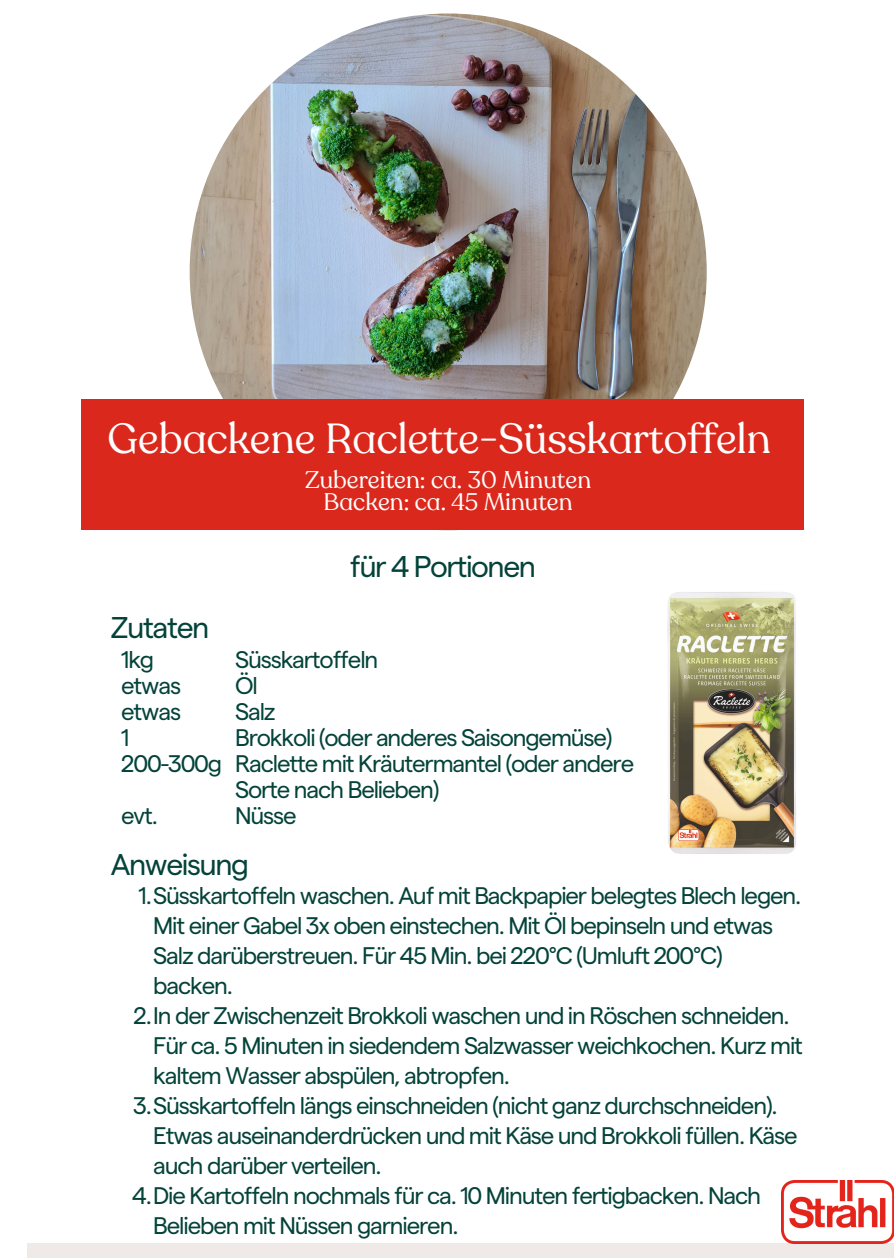
<style>
.page{position:relative;width:894px;height:1258px;background:#fff}
.page>*{position:absolute;margin:0;border:0;box-sizing:border-box;transform-origin:0 0}
.t1{font:42px "Recoleta Alt";color:#fff}
.t2{font:30px "Matter";letter-spacing:-.05em;color:#04433a}
.t3{font:24px/30px "Matter";letter-spacing:-.05em;color:#04433a}
.t4{font:24px "Recoleta Alt";color:#fff}
</style>
<div class="page">
<img style="left:667px;top:592px;width:129px;height:262px">
<div style="left:27px;top:1242px;width:866px;height:16px;background:#efeae7"></div>
<img style="left:189px;top:13px;width:517px;height:517px;border-radius:50%">
<div style="left:82px;top:399px;width:722px;height:131px;background:#da291c"></div>
<img style="left:781px;top:1180px;width:112px;height:63px">
<p class="t1" style="left:107px;top:411px;width:664px">Gebackene Raclette-Süsskartoffeln</p>
<p class="t4" style="left:305px;top:464px;width:287px">Zubereiten: ca. 30 Minuten</p>
<p class="t4" style="left:323px;top:486px;width:250px">Backen: ca. 45 Minuten</p>
<p class="t2" style="left:350px;top:550px;width:188px">für 4 Portionen</p>
<p class="t2" style="left:111px;top:611px;width:100px">Zutaten</p>
<h2 class="t3" style="left:121px;top:644px;width:35px">1kg</h2>
<p class="t3" style="left:121px;top:670px;width:61px">etwas</p>
<h2 class="t3" style="left:121px;top:696px;width:61px">etwas</h2>
<p class="t3" style="left:121px;top:722px;width:10px">1</p>
<p class="t3" style="left:121px;top:748px;width:102px">200-300g</p>
<p class="t3" style="left:121px;top:800px;width:38px">evt.</p>
<p class="t3" style="left:235px;top:644px;width:145px">Süsskartoffeln</p>
<p class="t3" style="left:235px;top:670px;width:24px">Öl</p>
<p class="t3" style="left:235px;top:696px;width:42px">Salz</p>
<p class="t3" style="left:235px;top:722px;width:378px">Brokkoli (oder anderes Saisongemüse)</p>
<p class="t3" style="left:235px;top:750px;width:400px;line-height:26.1px">Raclette mit Kräutermantel (oder andere<br>Sorte nach Belieben)</p>
<h2 class="t3" style="left:235px;top:800px;width:63px">Nüsse</h2>
<p class="t2" style="left:111px;top:848px;width:140px">Anweisung</p>
<p class="t3" style="left:153px;top:881px;width:649px;text-indent:-15px">1.Süsskartoffeln waschen. Auf mit Backpapier belegtes Blech legen.<br>Mit einer Gabel 3x oben einstechen. Mit Öl bepinseln und etwas Salz darüberstreuen. Für 45 Min. bei 220°C (Umluft 200°C) backen.</p>
<h1 class="t3" style="left:153px;top:1001px;width:651px;text-indent:-20px">2.In der Zwischenzeit Brokkoli waschen und in Röschen schneiden.<br>Für ca. 5 Minuten in siedendem Salzwasser weichkochen. Kurz mit kaltem Wasser abspülen, abtropfen.</h1>
<p class="t3" style="left:153px;top:1090px;width:645px;text-indent:-20px">3.Süsskartoffeln längs einschneiden (nicht ganz durchschneiden).<br>Etwas auseinanderdrücken und mit Käse und Brokkoli füllen. Käse auch darüber verteilen.</p>
<p class="t3" style="left:153px;top:1180px;width:609px;text-indent:-21px">4.Die Kartoffeln nochmals für ca. 10 Minuten fertigbacken. Nach<br>Belieben mit Nüssen garnieren.</p>
</div>
